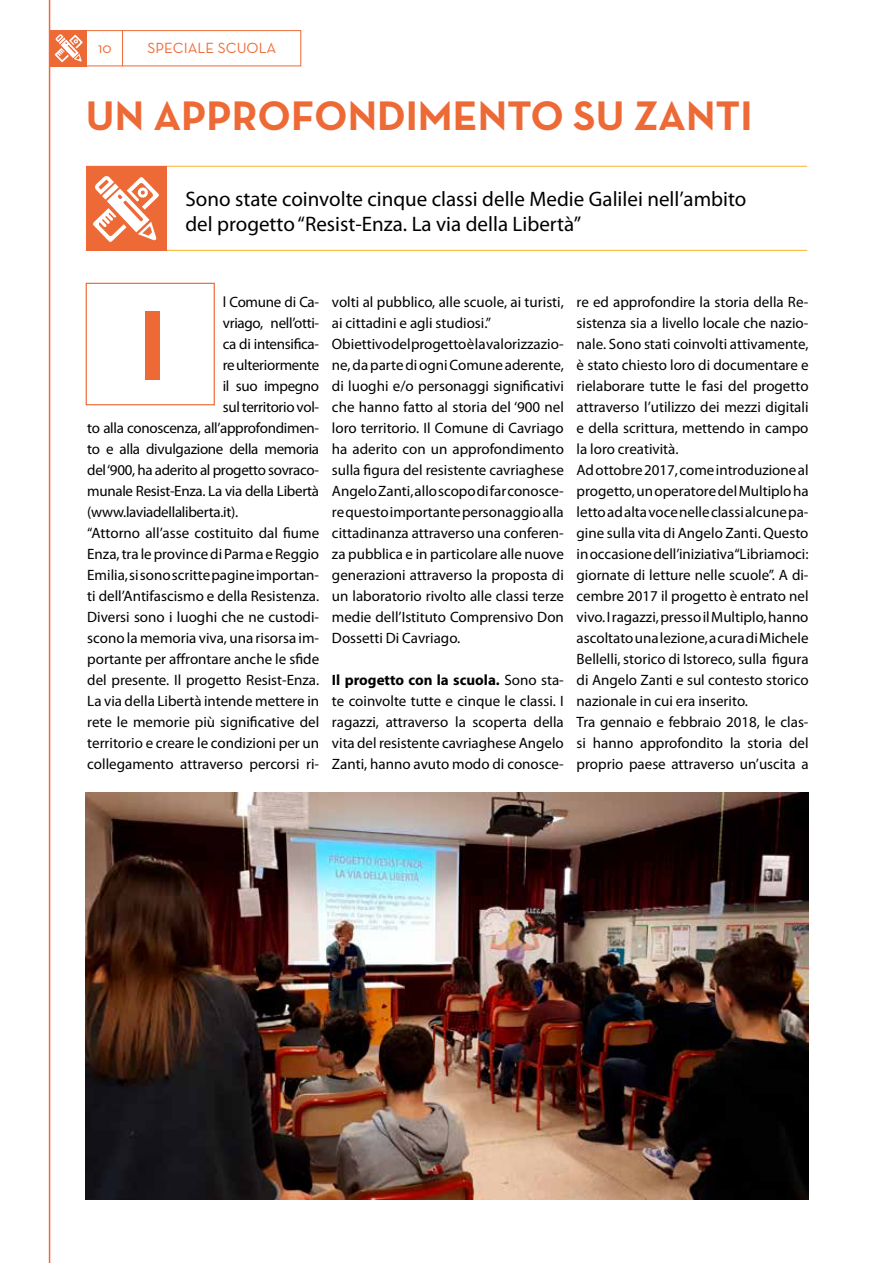
<style>
.page{position:relative;width:893px;height:1263px;background:#fff}
.page>*{position:absolute;margin:0;border:0;box-sizing:border-box;transform-origin:0 0}
.t1{font:700 100.2px "Neutra Text";color:#ed6a36}
.t2{font:700 42px "Neutra Text";color:#ed6a36}
.t3{font:21px/25.2px "Myriad Pro";color:#000}
.t4{font:15px/21px "Myriad Pro";color:#000}
.t5{font:15px "Myriad Pro";letter-spacing:-.02em;color:#000}
.t6{font:15px "Neutra Text";color:#ed6a36}
.s1{font-weight:700}
</style>
<div class="page">
<hr style="left:86px;top:250px;width:721px;height:1px;background:#f9b12b">
<hr style="left:86px;top:166px;width:721px;height:1px;background:#f9b12b">
<div style="left:86px;top:167px;width:81px;height:84px;background:#ed6a36"></div>
<div style="left:86px;top:283px;width:129px;height:122px;border:1px solid #ed6a36"></div>
<img style="left:86px;top:792px;width:723px;height:407px">
<hr style="left:49px;top:0;width:1px;height:1263px;background:#ed6a36">
<div style="left:50px;top:30px;width:251px;height:36px;border:1px solid #ed6a36"></div>
<hr style="left:122px;top:30px;width:1px;height:36px;background:#ed6a36">
<div style="left:50px;top:30px;width:37px;height:36px;background:#ed6a36"></div>
<svg style="left:55px;top:34px;width:28px;height:28px"></svg>
<svg style="left:93px;top:176px;width:66px;height:66px"></svg>
<p class="t6" style="left:98px;top:39px;width:15px">10</p>
<p class="t6" style="left:148px;top:39px;width:130px">SPECIALE SCUOLA</p>
<h2 class="t2" style="left:86px;top:89px;width:668px">UN APPROFONDIMENTO SU ZANTI</h2>
<h3 class="t3" style="left:185px;top:186px;width:562px">Sono state coinvolte cinque classi delle Medie Galilei nell’ambito del progetto “Resist-Enza. La via della Libertà”</h3>
<p class="t5" style="left:223px;top:293px;width:98px">l Comune di Ca-</p>
<p class="t5" style="left:223px;top:314px;width:98px">vriago, nell’otti-</p>
<p class="t5" style="left:223px;top:335px;width:98px">ca di intensifica-</p>
<p class="t5" style="left:223px;top:356px;width:98px">re ulteriormente</p>
<p class="t5" style="left:223px;top:377px;width:98px">il suo impegno</p>
<p class="t5" style="left:223px;top:398px;width:98px">sul territorio vol-</p>
<p class="t5" style="left:87px;top:419px;width:233px">to alla conoscenza, all’approfondimen-</p>
<p class="t5" style="left:87px;top:440px;width:233px">to e alla divulgazione della memoria</p>
<p class="t5" style="left:87px;top:461px;width:233px">del ‘900, ha aderito al progetto sovraco-</p>
<p class="t5" style="left:87px;top:482px;width:233px">munale Resist-Enza. La via della Libertà</p>
<p class="t5" style="left:87px;top:503px;width:152px">(www.laviadellaliberta.it).</p>
<p class="t4" style="left:87px;top:523px;width:233px">“Attorno all’asse costituito dal fiume</p>
<p class="t4" style="left:87px;top:544px;width:233px">Enza, tra le province di Parma e Reggio</p>
<p class="t4" style="left:87px;top:565px;width:233px">Emilia, si sono scritte pagine importan-</p>
<p class="t4" style="left:87px;top:586px;width:233px">ti dell’Antifascismo e della Resistenza.</p>
<p class="t4" style="left:87px;top:607px;width:233px">Diversi sono i luoghi che ne custodi-</p>
<p class="t4" style="left:87px;top:628px;width:233px">scono la memoria viva, una risorsa im-</p>
<p class="t4" style="left:87px;top:649px;width:233px">portante per affrontare anche le sfide</p>
<p class="t4" style="left:87px;top:670px;width:233px">del presente. Il progetto Resist-Enza.</p>
<p class="t4" style="left:87px;top:691px;width:233px">La via della Libertà intende mettere in</p>
<p class="t4" style="left:87px;top:712px;width:233px">rete le memorie più significative del</p>
<p class="t4" style="left:87px;top:733px;width:233px">territorio e creare le condizioni per un</p>
<p class="t4" style="left:87px;top:754px;width:233px">collegamento attraverso percorsi ri-</p>
<h1 class="t1" style="left:138px;top:282px;width:30px">I</h1>
<p class="t4" style="left:332px;top:292px;width:233px">volti al pubblico, alle scuole, ai turisti, ai cittadini e agli studiosi.”<br>Obiettivo del progetto è la valorizzazio&shy;ne, da parte di ogni Comune aderente, di luoghi e/o personaggi significativi che hanno fatto al storia del ‘900 nel loro territorio. Il Comune di Cavriago ha aderito con un approfondimento sulla figura del resistente cavriaghese Angelo Zanti, allo scopo di far conosce&shy;re questo importante personaggio alla cittadinanza attraverso una conferen&shy;za pubblica e in particolare alle nuove generazioni attraverso la proposta di un laboratorio rivolto alle classi terze medie dell’Istituto Comprensivo Don Dossetti Di Cavriago.</p>
<p class="t4" style="left:332px;top:670px;width:233px;text-align:justify"><span class="s1">Il progetto con la scuola.</span> Sono sta&shy;te coinvolte tutte e cinque le classi. I ragazzi, attraverso la scoperta della vita del resistente cavriaghese Angelo Zanti, hanno avuto modo di conosce-</p>
<p class="t4" style="left:577px;top:292px;width:233px">re ed approfondire la storia della Re&shy;sistenza sia a livello locale che nazio&shy;nale. Sono stati coinvolti attivamente, è stato chiesto loro di documentare e rielaborare tutte le fasi del progetto attraverso l’utilizzo dei mezzi digitali e della scrittura, mettendo in campo la loro creatività.<br>Ad ottobre 2017, come introduzione al progetto, un operatore del Multiplo ha letto ad alta voce nelle classi alcune pa&shy;gine sulla vita di Angelo Zanti. Questo in occasione dell’iniziativa “Libriamoci: giornate di letture nelle scuole”. A di&shy;cembre 2017 il progetto è entrato nel vivo. I ragazzi, presso il Multiplo, hanno ascoltato una lezione, a cura di Michele Bellelli, storico di Istoreco, sulla figura di Angelo Zanti e sul contesto storico nazionale in cui era inserito.<br>Tra gennaio e febbraio 2018, le clas&shy;si hanno approfondito la storia del proprio paese attraverso un’uscita a</p>
</div>
